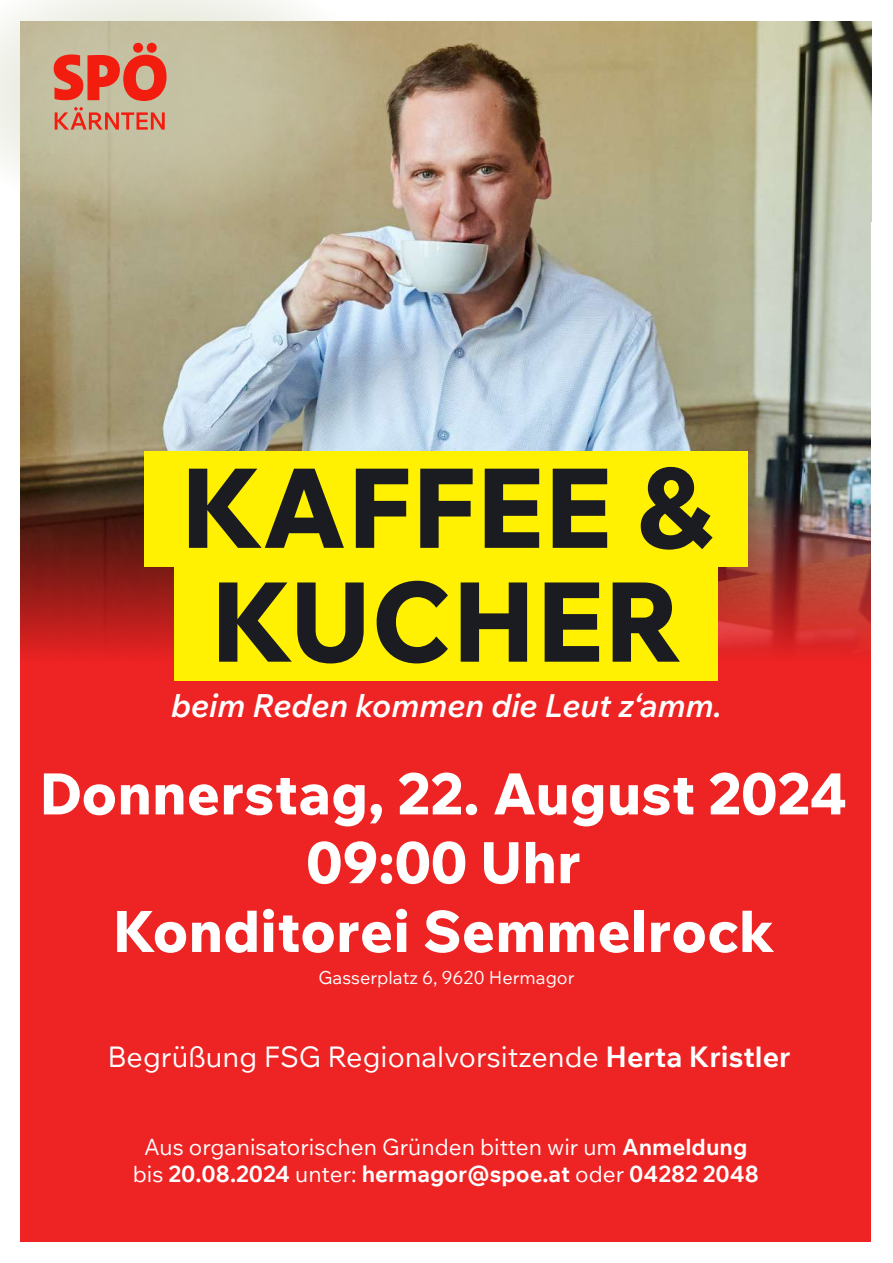
<style>
.page{position:relative;width:893px;height:1263px;background:#fff}
.page>*{position:absolute;margin:0;border:0;box-sizing:border-box;transform-origin:0 0}
.t1{font:800 110.7px/113.9px "Wix Madefor Text";color:#1a1c21}
.t2{font:800 57.3px/68.7px "Wix Madefor Text";color:#fff;text-align:center}
.t3{font:italic 600 31.95px "Wix Madefor Text";color:#fff}
.t4{font:28.5px "Wix Madefor Text";color:#fff}
.t5{font:22.5px/27px "Wix Madefor Text";color:#fff;text-align:center}
.t6{font:18px "Wix Madefor Text";color:#fff}
.s1{font-weight:700}
</style>
<div class="page">
<img style="left:21px;top:21px;width:850px;height:468px">
<svg style="left:0;top:0;width:381px;height:223px"></svg>
<svg style="left:21px;top:489px;width:850px;height:281px;fill:#ee2323"></svg>
<div style="left:21px;top:770px;width:850px;height:472px;background:#ee2323"></div>
<div style="left:175px;top:565px;width:543px;height:116px;background:#fff101"></div>
<div style="left:145px;top:451px;width:603px;height:115px;background:#fff101"></div>
<svg style="left:55px;top:107px;width:110px;height:23px"></svg>
<svg style="left:54px;top:43px;width:113px;height:58px"></svg>
<h1 class="t1" style="left:180px;top:443px;width:534px">KAFFEE &amp;<br>KUCHER</h1>
<h3 class="t3" style="left:171px;top:686px;width:552px">beim Reden kommen die Leut z‘amm.</h3>
<h2 class="t2" style="left:39px;top:755px;width:810px">Donnerstag, 22. August 2024<br>09:00 Uhr<br>Konditorei Semmelrock</h2>
<p class="t6" style="left:318px;top:964px;width:258px">Gasserplatz 6, 9620 Hermagor</p>
<p class="t4" style="left:107px;top:1035px;width:685px">Begrüßung FSG Regionalvorsitzende <span class="s1">Herta Kristler</span></p>
<p class="t5" style="left:133px;top:1132px;width:627px">Aus organisatorischen Gründen bitten wir um <span class="s1">Anmeldung </span>bis <span class="s1">20.08.2024</span> unter: <span class="s1">hermagor@spoe.at</span> oder <span class="s1">04282 2048</span></p>
</div>
